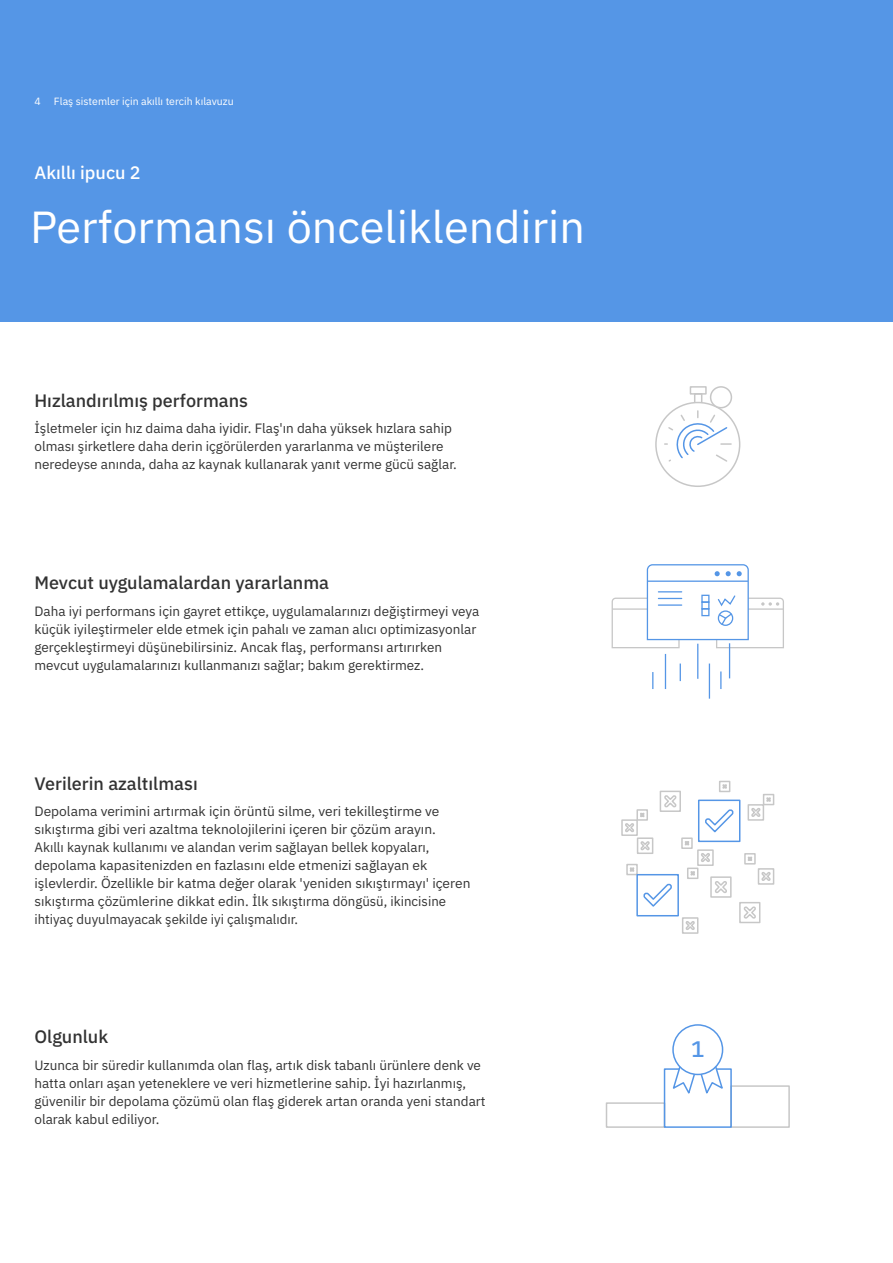
<style>
.page{position:relative;width:893px;height:1263px;background:#fff}
.page>*{position:absolute;margin:0;border:0;box-sizing:border-box;transform-origin:0 0}
.t1{font:45px "IBM Plex Sans";color:#fff}
.Body_copy{font:500 22.5px "IBM Plex Sans";color:#5596e6}
.Body_headers{font:500 18px "IBM Plex Sans";color:#323232}
.Body_copy-2{font:500 18px "IBM Plex Sans";color:#fff}
.Body_copy-3{font:13.5px/18px "IBM Plex Sans";color:#323232}
.t2{font:10.5px "IBM Plex Sans";color:#fff}
</style>
<div class="page">
<div style="left:0;top:0;width:893px;height:322px;background:#5596e6"></div>
<div style="left:739px;top:902px;width:21px;height:21px;border:2px solid #c7c7c7"></div>
<div style="left:763px;top:794px;width:11px;height:11px;border:2px solid #c7c7c7"></div>
<div style="left:744px;top:853px;width:12px;height:11px;border:2px solid #c7c7c7"></div>
<div style="left:719px;top:781px;width:11px;height:11px;border:2px solid #c7c7c7"></div>
<div style="left:687px;top:867px;width:11px;height:12px;border:2px solid #c7c7c7"></div>
<div style="left:636px;top:809px;width:12px;height:12px;border:2px solid #c7c7c7"></div>
<div style="left:681px;top:837px;width:12px;height:12px;border:2px solid #c7c7c7"></div>
<div style="left:660px;top:791px;width:21px;height:21px;border:2px solid #c7c7c7"></div>
<div style="left:710px;top:876px;width:22px;height:22px;border:2px solid #c7c7c7"></div>
<div style="left:697px;top:849px;width:17px;height:17px;border:2px solid #c7c7c7"></div>
<div style="left:682px;top:917px;width:16px;height:17px;border:2px solid #c7c7c7"></div>
<div style="left:758px;top:868px;width:16px;height:17px;border:2px solid #c7c7c7"></div>
<div style="left:621px;top:819px;width:17px;height:17px;border:2px solid #c7c7c7"></div>
<div style="left:748px;top:804px;width:16px;height:17px;border:2px solid #c7c7c7"></div>
<div style="left:637px;top:837px;width:16px;height:17px;border:2px solid #c7c7c7"></div>
<svg style="left:715px;top:881px;width:12px;height:12px"></svg>
<svg style="left:664px;top:795px;width:13px;height:13px"></svg>
<svg style="left:743px;top:906px;width:13px;height:13px"></svg>
<svg style="left:760px;top:870px;width:12px;height:12px"></svg>
<svg style="left:639px;top:840px;width:12px;height:12px"></svg>
<svg style="left:699px;top:851px;width:12px;height:12px"></svg>
<svg style="left:684px;top:919px;width:12px;height:12px"></svg>
<svg style="left:721px;top:783px;width:7px;height:7px"></svg>
<svg style="left:750px;top:796px;width:22px;height:22px"></svg>
<svg style="left:746px;top:855px;width:8px;height:7px"></svg>
<svg style="left:683px;top:839px;width:8px;height:8px"></svg>
<svg style="left:623px;top:811px;width:23px;height:23px"></svg>
<div style="left:626px;top:864px;width:12px;height:11px;border:2px solid #c7c7c7"></div>
<svg style="left:628px;top:866px;width:8px;height:7px"></svg>
<svg style="left:689px;top:870px;width:7px;height:7px"></svg>
<div style="left:636px;top:874px;width:43px;height:42px;border:2px solid #5596e6"></div>
<svg style="left:643px;top:883px;width:29px;height:24px"></svg>
<div style="left:698px;top:799px;width:42px;height:43px;border:2px solid #5596e6"></div>
<svg style="left:705px;top:809px;width:29px;height:24px"></svg>
<svg style="left:611px;top:564px;width:173px;height:85px"></svg>
<svg style="left:652px;top:672px;width:1px;height:17px"></svg>
<svg style="left:680px;top:663px;width:1px;height:18px"></svg>
<hr style="left:665px;top:654px;width:1px;height:35px;background:#5596e6">
<hr style="left:697px;top:644px;width:1px;height:35px;background:#5596e6">
<hr style="left:709px;top:663px;width:1px;height:36px;background:#5596e6">
<svg style="left:720px;top:671px;width:1px;height:18px"></svg>
<hr style="left:729px;top:643px;width:1px;height:35px;background:#5596e6">
<div style="left:606px;top:1102px;width:59px;height:26px;border:2px solid #c7c7c7"></div>
<div style="left:730px;top:1085px;width:60px;height:43px;border:2px solid #c7c7c7"></div>
<div style="left:664px;top:1068px;width:68px;height:60px;border:2px solid #5596e6"></div>
<svg style="left:671px;top:1064px;width:53px;height:30px"></svg>
<div style="left:673px;top:1025px;width:50px;height:49px;background:#fff;border-radius:50%"></div>
<div style="left:672px;top:1024px;width:51px;height:51px;border:2px solid #5596e6;border-radius:50%"></div>
<div style="left:690px;top:386px;width:17px;height:9px;border:2px solid #c7c7c7"></div>
<div style="left:694px;top:393px;width:8px;height:21px;border:2px solid #c7c7c7"></div>
<div style="left:656px;top:402px;width:84px;height:84px;background:#fff;border-radius:50%"></div>
<div style="left:655px;top:402px;width:85px;height:85px;border:2px solid #c7c7c7;border-radius:50%"></div>
<div style="left:710px;top:386px;width:22px;height:22px;border:2px solid #c7c7c7;border-radius:50%"></div>
<svg style="left:665px;top:411px;width:66px;height:51px"></svg>
<p class="t2" style="left:34px;top:93px;width:8px">4</p>
<p class="t2" style="left:54px;top:93px;width:181px">Flaş sistemler için akıllı tercih kılavuzu</p>
<p class="Body_copy-2" style="left:34px;top:159px;width:108px">Akıllı ipucu 2</p>
<p class="t1" style="left:30px;top:192px;width:556px">Performansı önceliklendirin</p>
<p class="Body_headers" style="left:34px;top:386px;width:215px">Hızlandırılmış performans</p>
<p class="Body_copy-3" style="left:34px;top:418px;width:424px">İşletmeler için hız daima daha iyidir. Flaş'ın daha yüksek hızlara sahip olması şirketlere daha derin içgörülerden yararlanma ve müşterilere neredeyse anında, daha az kaynak kullanarak yanıt verme gücü sağlar.</p>
<p class="Body_headers" style="left:34px;top:569px;width:296px">Mevcut uygulamalardan yararlanma</p>
<p class="Body_copy-3" style="left:34px;top:601px;width:446px">Daha iyi performans için gayret ettikçe, uygulamalarınızı değiştirmeyi veya küçük iyileştirmeler elde etmek için pahalı ve zaman alıcı optimizasyonlar gerçekleştirmeyi düşünebilirsiniz. Ancak flaş, performansı artırırken mevcut uygulamalarınızı kullanmanızı sağlar; bakım gerektirmez.</p>
<p class="Body_headers" style="left:34px;top:769px;width:165px">Verilerin azaltılması</p>
<p class="Body_copy-3" style="left:34px;top:801px;width:438px">Depolama verimini artırmak için örüntü silme, veri tekilleştirme ve sıkıştırma gibi veri azaltma teknolojilerini içeren bir çözüm arayın.<br>Akıllı kaynak kullanımı ve alandan verim sağlayan bellek kopyaları, depolama kapasitenizden en fazlasını elde etmenizi sağlayan ek işlevlerdir. Özellikle bir katma değer olarak 'yeniden sıkıştırmayı' içeren sıkıştırma çözümlerine dikkat edin. İlk sıkıştırma döngüsü, ikincisine ihtiyaç duyulmayacak şekilde iyi çalışmalıdır.</p>
<p class="Body_headers" style="left:34px;top:1023px;width:75px">Olgunluk</p>
<p class="Body_copy-3" style="left:34px;top:1055px;width:453px">Uzunca bir süredir kullanımda olan flaş, artık disk tabanlı ürünlere denk ve hatta onları aşan yeteneklere ve veri hizmetlerine sahip. İyi hazırlanmış, güvenilir bir depolama çözümü olan flaş giderek artan oranda yeni standart olarak kabul ediliyor.</p>
<p class="Body_copy" style="left:691px;top:1032px;width:15px">1</p>
</div>
